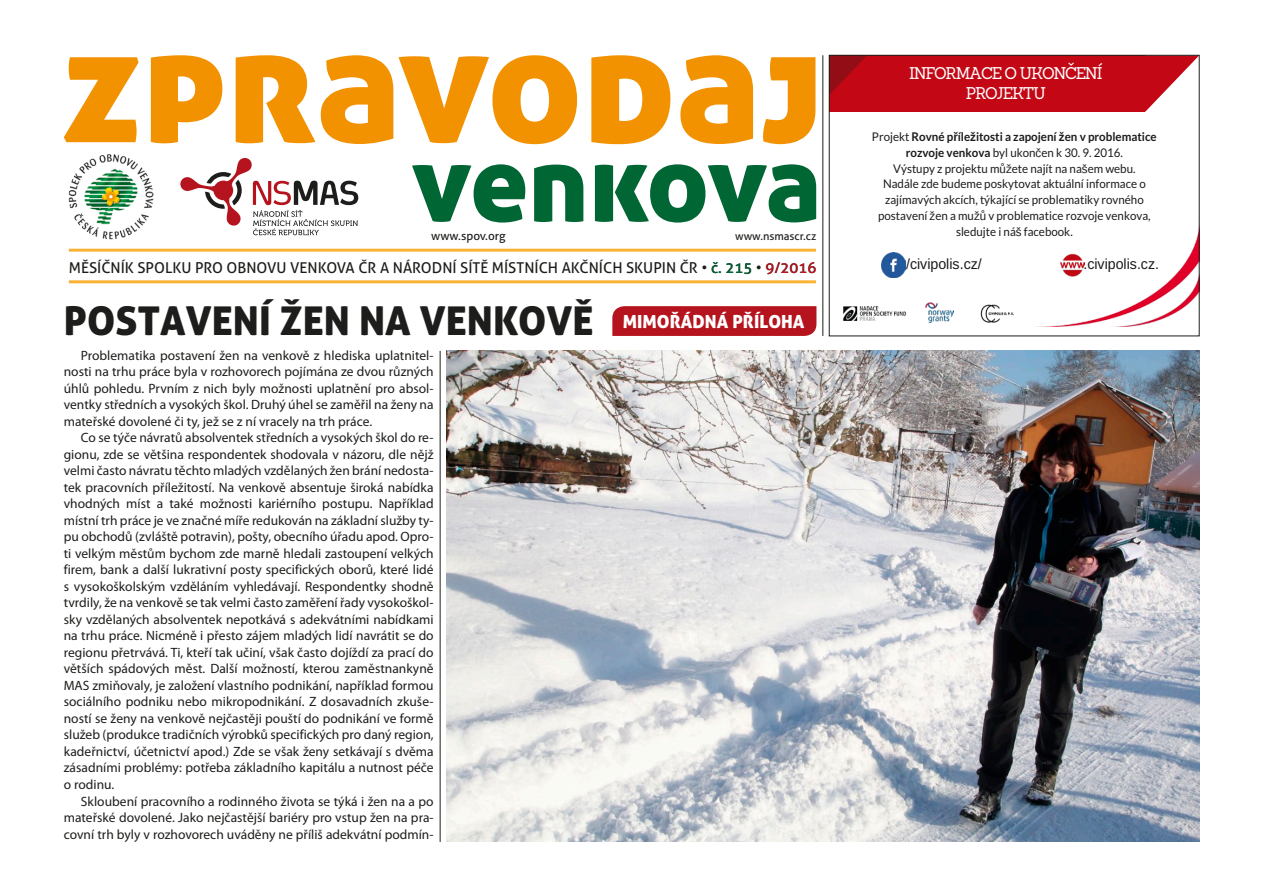
<style>
.page{position:relative;width:1263px;height:893px;background:#fff}
.page>*{position:absolute;margin:0;border:0;box-sizing:border-box;transform-origin:0 0}
.t1{font:39.75px "Aller Display";color:#1d1d1b}
.t2{font:18px "Aller Display";color:#fff}
.t3{font:16.5px/19.2px "Sanchez";letter-spacing:-.085em;color:#fff;text-align:center}
.t4{font:15px "Aller";color:#1d1d1b}
.t5{font:14.7px "Arimo";color:#1b1b1b}
.t6{font:13.5px/16.5px "Myriad Pro";color:#1d1d1b;text-align:justify}
.t7{font:12px/15.8px "Lato";color:#1b1b1b;text-align:center}
.t8{font:11.85px "Aller";color:#1d1d1b}
.t9{font:11.1px "Aller";color:#1d1d1b}
.s1{color:#063}
.s2{color:#be1622}
.s3{font-weight:700}
.s4{font-family:"Liberation Sans";font-weight:700}
.s5{font-family:"Liberation Sans"}
</style>
<div class="page">
<hr style="left:69px;top:249px;width:747px;height:3px;background:#f9b234">
<hr style="left:69px;top:280px;width:747px;height:3px;background:#f9b234">
<img style="left:68px;top:154px;width:86px;height:86px">
<svg style="left:180px;top:157px;width:178px;height:78px"></svg>
<svg style="left:64px;top:57px;width:75px;height:85px"></svg>
<svg style="left:151px;top:55px;width:71px;height:88px"></svg>
<svg style="left:236px;top:55px;width:79px;height:88px"></svg>
<svg style="left:321px;top:55px;width:256px;height:89px"></svg>
<svg style="left:591px;top:55px;width:79px;height:89px"></svg>
<svg style="left:680px;top:55px;width:73px;height:89px"></svg>
<svg style="left:763px;top:57px;width:52px;height:87px"></svg>
<svg style="left:412px;top:164px;width:113px;height:59px"></svg>
<svg style="left:534px;top:165px;width:49px;height:57px"></svg>
<svg style="left:595px;top:164px;width:221px;height:59px"></svg>
<img style="left:446px;top:351px;width:753px;height:491px">
<svg style="left:612px;top:306px;width:204px;height:30px;background:#b61721"></svg>
<div style="left:866px;top:55px;width:279px;height:57px;background:#c30715"></div>
<svg style="left:1145px;top:57px;width:52px;height:55px"></svg>
<div style="left:829px;top:55px;width:38px;height:57px;background:#c30715"></div>
<svg style="left:831px;top:57px;width:35px;height:36px"></svg>
<img style="left:843px;top:306px;width:62px;height:14px">
<img style="left:926px;top:303px;width:28px;height:19px">
<img style="left:980px;top:304px;width:34px;height:18px">
<img style="left:1036px;top:237px;width:161px;height:90px">
<img style="left:1061px;top:253px;width:24px;height:25px">
<img style="left:881px;top:253px;width:24px;height:25px">
<div style="left:829px;top:55px;width:370px;height:281px;border:1px solid #1d1d1b"></div>
<hr style="left:440px;top:351px;width:1px;height:491px;background:#1d1d1b">
<hr style="left:822px;top:55px;width:1px;height:281px;background:#1d1d1b">
<p class="t8" style="left:431px;top:228px;width:76px">www.spov.org</p>
<p class="t9" style="left:735px;top:229px;width:83px">www.nsmascr.cz</p>
<p class="t4" style="left:69px;top:259px;width:749px">MĚSÍČNÍK SPOLKU PRO OBNOVU VENKOVA ČR A NÁRODNÍ SÍTĚ MÍSTNÍCH AKČNÍCH SKUPIN ČR • <span class="s1">č. 215</span> <span class="s2">9/2016</span></p>
<p class="t4" style="left:756px;top:259px;width:8px">•</p>
<h1 class="t1" style="left:64px;top:295px;width:531px">POSTAVENÍ ŽEN NA VENKOVĚ</h1>
<p class="t6" style="left:64px;top:347px;width:371px;text-indent:17px">Problematika postavení žen na venkově z hlediska uplatnitel&shy;nosti na trhu práce byla v rozhovorech pojímána ze dvou různých úhlů pohledu. Prvním z nich byly možnosti uplatnění pro absol&shy;ventky středních a vysokých škol. Druhý úhel se zaměřil na ženy na mateřské dovolené či ty, jež se z ní vracely na trh práce.</p>
<p class="t6" style="left:64px;top:429px;width:371px;text-indent:17px">Co se týče návratů absolventek středních a vysokých škol do re&shy;gionu, zde se většina respondentek shodovala v názoru, dle nějž velmi často návratu těchto mladých vzdělaných žen brání nedosta&shy;tek pracovních příležitostí. Na venkově absentuje široká nabídka vhodných míst a také možnosti kariérního postupu. Například místní trh práce je ve značné míře redukován na základní služby ty&shy;pu obchodů (zvláště potravin), pošty, obecního úřadu apod. Opro&shy;ti velkým městům bychom zde marně hledali zastoupení velkých firem, bank a další lukrativní posty specifických oborů, které lidé s vysokoškolským vzděláním vyhledávají. Respondentky shodně tvrdily, že na venkově se tak velmi často zaměření řady vysokoškol&shy;sky vzdělaných absolventek nepotkává s adekvátními nabídkami na trhu práce. Nicméně i přesto zájem mladých lidí navrátit se do regionu přetrvává. Ti, kteří tak učiní, však často dojíždí za prací do větších spádových měst. Další možností, kterou zaměstnankyně MAS zmiňovaly, je založení vlastního podnikání, například formou sociálního podniku nebo mikropodnikání. Z dosavadních zkuše&shy;ností se ženy na venkově nejčastěji pouští do podnikání ve formě služeb (produkce tradičních výrobků specifických pro daný region, kadeřnictví, účetnictví apod.) Zde se však ženy setkávají s dvěma zásadními problémy: potřeba základního kapitálu a nutnost péče o rodinu.</p>
<p class="t6" style="left:64px;top:792px;width:371px;text-indent:17px">Skloubení pracovního a rodinného života se týká i žen na a po mateřské dovolené. Jako nejčastější bariéry pro vstup žen na pra&shy;covní trh byly v rozhovorech uváděny ne příliš adekvátní podmín-</p>
<h2 class="t2" style="left:623px;top:310px;width:183px">MIMOŘÁDNÁ PŘÍLOHA</h2>
<p class="t3" style="left:909px;top:64px;width:195px">INFORMACE O UKONČENÍ<br>PROJEKTU</p>
<p class="t7" style="left:872px;top:129px;width:286px">Projekt <span class="s3">Rovné p</span><span class="s4">ř</span><span class="s3">íle</span><span class="s4">ž</span><span class="s3">itosti a zapojení</span> <span class="s4">ž</span><span class="s3">en v problematice rozvoje venkova</span> byl ukon<span class="s5">č</span>en k 30. 9. 2016.<br>Výstupy z projektu m<span class="s5">ůž</span>ete najít na na<span class="s5">š</span>em webu.<br>Nadále zde budeme poskytovat aktuální informace o zajímavých akcích, týkající se problematiky rovného postavení <span class="s5">ž</span>en a mu<span class="s5">žů</span> v problematice rozvoje venkova, sledujte i ná<span class="s5">š</span> facebook.</p>
<p class="t5" style="left:906px;top:256px;width:77px">/civipolis.cz/</p>
<p class="t5" style="left:1083px;top:256px;width:77px">.civipolis.cz.</p>
</div>
